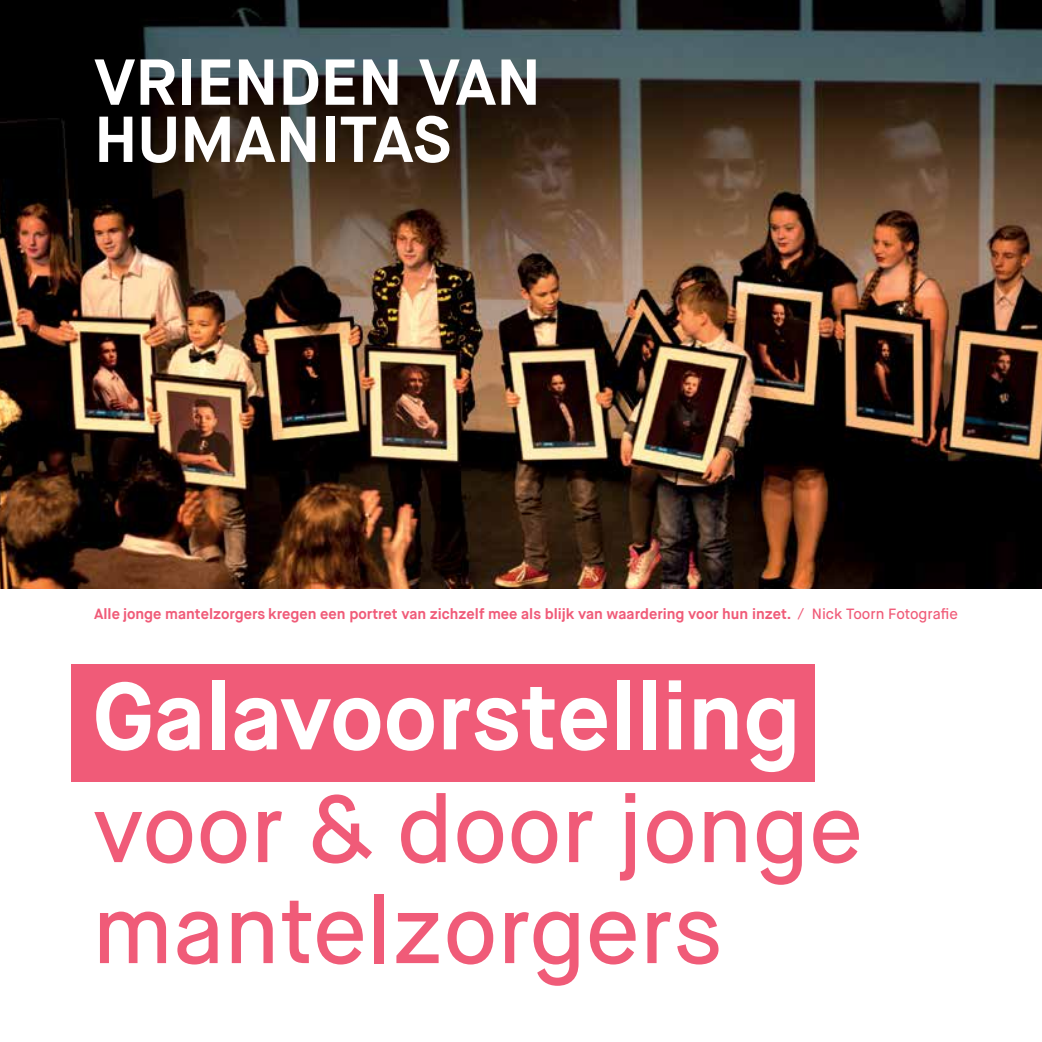
<style>
.page{position:relative;width:1042px;height:1042px;background:#fff}
.page>*{position:absolute;margin:0;border:0;box-sizing:border-box;transform-origin:0 0}
.t1{font:500 94.5px/101px "Maison Neue";color:#f05b78}
.t2{font:700 94.5px "Maison Neue";color:#fff}
.t3{font:700 64.75px/57.2px "Maison Neue";color:#fff}
.t4{font:700 14.88px "Maison Neue";color:#f05b78}
.s1{font-weight:500}
</style>
<div class="page">
<div style="left:71px;top:664px;width:743px;height:118px;background:#f05b78"></div>
<img style="left:0;top:0;width:1042px;height:589px">
<h2 class="t3" style="left:94px;top:54px;width:448px">VRIENDEN VAN<br>HUMANITAS</h2>
<p class="t4" style="left:94px;top:605px;width:865px">Alle jonge mantelzorgers kregen een portret van zichzelf mee als blijk van waardering voor hun inzet. <span class="s1">/ Nick Toorn Fotografie</span></p>
<h1 class="t2" style="left:92px;top:656px;width:710px">Galavoorstelling</h1>
<h1 class="t1" style="left:92px;top:779px;width:772px">voor &amp; door jonge mantelzorgers</h1>
</div>
